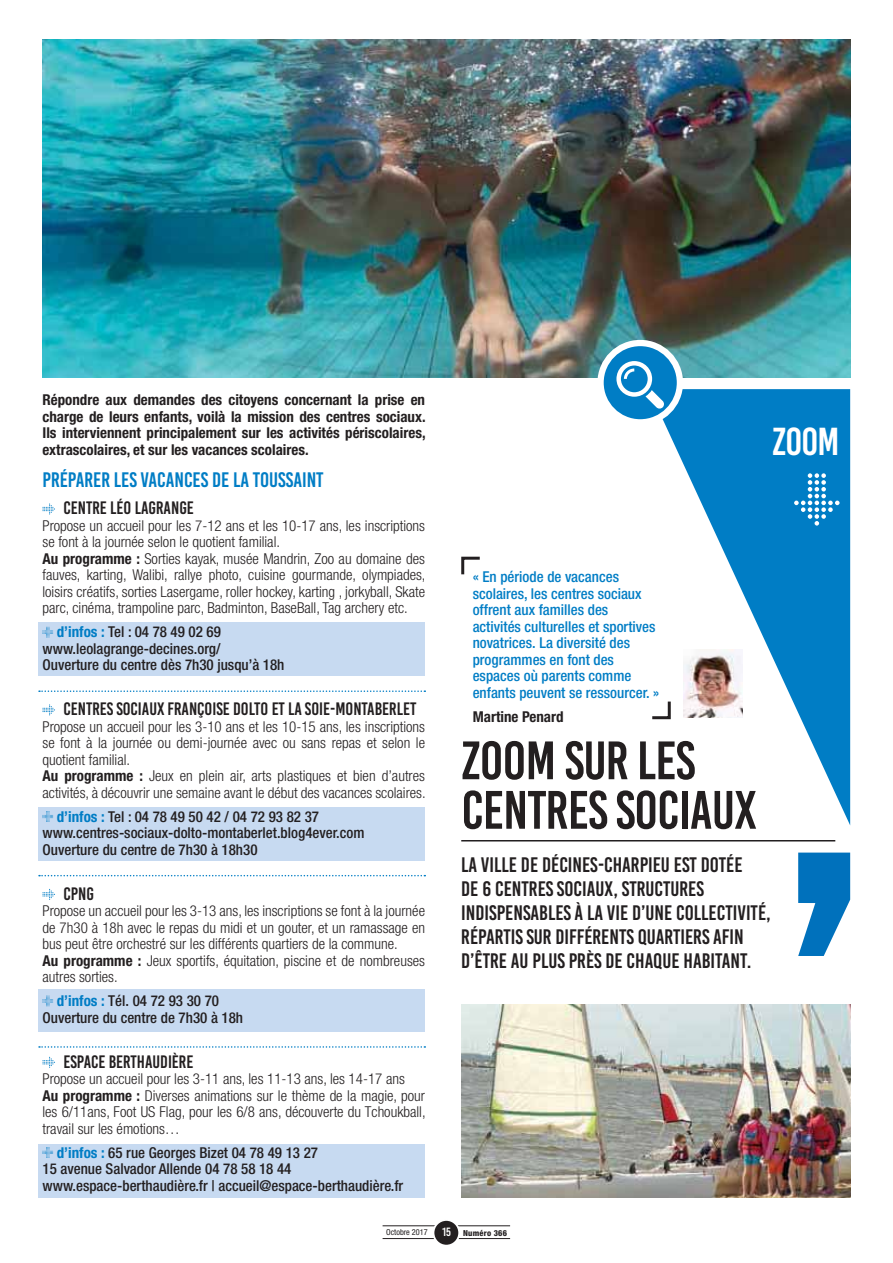
<style>
.page{position:relative;width:893px;height:1263px;background:#fff}
.page>*{position:absolute;margin:0;border:0;box-sizing:border-box;transform-origin:0 0}
.t1{font:54px/49.5px "Bebas Kai";letter-spacing:-.01em;color:#231f20}
.t2{font:39px "Bebas Kai";color:#fff}
.t3{font:21px/24px "Bebas Kai";color:#231f20}
.t4{font:21px "Bebas Kai";color:#007dc5}
.t5{font:18px "Bebas Kai";color:#231f20}
.t6{font:300 condensed 15px/16.5px "Helvetica Neue";color:#231f20}
.t7{font:500 condensed 15px/16.5px "Helvetica Neue";color:#231f20}
.t8{font:700 condensed 15px/16.5px "Helvetica Neue";color:#231f20;text-align:justify}
.t9{font:500 condensed 15px/16.5px "Helvetica Neue";color:#007dc5}
.t10{font:condensed 8.25px "Helvetica Neue";color:#231f20}
.s1{font-weight:700}
.s2{font-weight:700;color:#007dc5}
.s3{font-family:"Bebas Kai";font-stretch:normal;font-size:12px;color:#fff}
.s4{font-weight:800}
</style>
<div class="page">
<hr style="left:383px;top:1238px;width:127px;height:1px;background:#231f20">
<hr style="left:383px;top:1226px;width:127px;height:1px;background:#231f20">
<div style="left:433px;top:1220px;width:26px;height:26px;background:#231f20;border-radius:50%"></div>
<div style="left:432px;top:1219px;width:28px;height:28px;border:2px solid #fff;border-radius:50%"></div>
<div style="left:38px;top:622px;width:387px;height:54px;background:#c7daf1"></div>
<div style="left:38px;top:807px;width:387px;height:53px;background:#c7daf1"></div>
<div style="left:38px;top:1144px;width:387px;height:54px;background:#c7daf1"></div>
<div style="left:38px;top:989px;width:387px;height:43px;background:#c7daf1"></div>
<svg style="left:461px;top:556px;width:19px;height:19px"></svg>
<img style="left:43px;top:40px;width:807px;height:338px">
<svg style="left:652px;top:389px;width:198px;height:436px;fill:#007dc5"></svg>
<svg style="left:600px;top:343px;width:80px;height:79px;fill:#007dc5"></svg>
<div style="left:597px;top:340px;width:86px;height:86px;border:6px solid #fff;border-radius:50%"></div>
<svg style="left:794px;top:473px;width:45px;height:53px;background:#2f95cf"></svg>
<svg style="left:616px;top:361px;width:48px;height:48px"></svg>
<hr style="left:461px;top:840px;width:374px;height:2px;background:#231f20">
<svg style="left:43px;top:504px;width:12px;height:10px"></svg>
<svg style="left:43px;top:627px;width:10px;height:11px"></svg>
<svg style="left:43px;top:704px;width:12px;height:11px"></svg>
<svg style="left:43px;top:811px;width:10px;height:11px"></svg>
<svg style="left:43px;top:889px;width:12px;height:11px"></svg>
<svg style="left:43px;top:996px;width:10px;height:10px"></svg>
<svg style="left:43px;top:1057px;width:12px;height:11px"></svg>
<svg style="left:43px;top:1147px;width:10px;height:11px"></svg>
<svg style="left:798px;top:853px;width:52px;height:103px"></svg>
<svg style="left:39px;top:690px;width:386px;height:2px"></svg>
<svg style="left:39px;top:875px;width:386px;height:1px"></svg>
<svg style="left:39px;top:1046px;width:386px;height:2px"></svg>
<img style="left:683px;top:649px;width:59px;height:68px">
<img style="left:461px;top:1005px;width:389px;height:193px">
<p class="t8" style="left:43px;top:393px;width:385px">Répondre aux demandes des citoyens concernant la prise en charge de leurs enfants, voilà la mission des centres sociaux.<br>Ils interviennent principalement sur les activités périscolaires, extrascolaires, et sur les vacances scolaires.</p>
<h3 class="t4" style="left:43px;top:468px;width:283px">PRÉPARER LES VACANCES DE LA TOUSSAINT</h3>
<p class="t5" style="left:63px;top:498px;width:132px">CENTRE LÉO LAGRANGE</p>
<p class="t6" style="left:43px;top:519px;width:385px">Propose un accueil pour les 7-12 ans et les 10-17 ans, les inscriptions se font à la journée selon le quotient familial.<br><span class="s1">Au programme :</span> Sorties kayak, musée Mandrin, Zoo au domaine des fauves, karting, Walibi, rallye photo, cuisine gourmande, olympiades, loisirs créatifs, sorties Lasergame, roller hockey, karting , jorkyball, Skate parc, cinéma, trampoline parc, Badminton, BaseBall, Tag archery etc.</p>
<p class="t7" style="left:42px;top:625px;width:243px;text-indent:14px"><span class="s2">d’infos :</span> Tel : 04 78 49 02 69 www.leolagrange-decines.org/<br>Ouverture du centre dès 7h30 jusqu’à 18h</p>
<p class="t5" style="left:63px;top:699px;width:354px">CENTRES SOCIAUX FRANÇOISE DOLTO ET LA SOIE-MONTABERLET</p>
<p class="t6" style="left:43px;top:720px;width:385px">Propose un accueil pour les 3-10 ans et les 10-15 ans, les inscriptions se font à la journée ou demi-journée avec ou sans repas et selon le quotient familial.<br><span class="s1">Au programme :</span> Jeux en plein air, arts plastiques et bien d’autres activités, à découvrir une semaine avant le début des vacances scolaires.</p>
<p class="t7" style="left:42px;top:810px;width:323px;text-indent:14px"><span class="s2">d’infos :</span> Tel : 04 78 49 50 42 / 04 72 93 82 37 www.centres-sociaux-dolto-montaberlet.blog4ever.com<br>Ouverture du centre de 7h30 à 18h30</p>
<p class="t5" style="left:63px;top:883px;width:32px">CPNG</p>
<p class="t6" style="left:43px;top:904px;width:384px">Propose un accueil pour les 3-13 ans, les inscriptions se font à la journée de 7h30 à 18h avec le repas du midi et un gouter, et un ramassage en bus peut être orchestré sur les différents quartiers de la commune.<br><span class="s1">Au programme :</span> Jeux sportifs, équitation, piscine et de nombreuses autres sorties.</p>
<p class="t7" style="left:42px;top:994px;width:202px;text-indent:14px"><span class="s2">d’infos :</span> Tél. 04 72 93 30 70<br>Ouverture du centre de 7h30 à 18h</p>
<p class="t5" style="left:63px;top:1051px;width:131px">ESPACE BERTHAUDIÈRE</p>
<p class="t6" style="left:43px;top:1072px;width:385px">Propose un accueil pour les 3-11 ans, les 11-13 ans, les 14-17 ans<br><span class="s1">Au programme :</span> Diverses animations sur le thème de la magie, pour les 6/11ans, Foot US Flag, pour les 6/8 ans, découverte du Tchoukball, travail sur les émotions…</p>
<p class="t7" style="left:42px;top:1145px;width:362px;text-indent:14px"><span class="s2">d’infos :</span> 65 rue Georges Bizet 04 78 49 13 27<br>15 avenue Salvador Allende 04 78 58 18 44 www.espace-berthaudière.fr | accueil@espace-berthaudière.fr</p>
<p class="t9" style="left:473px;top:570px;width:188px">« En période de vacances scolaires, les centres sociaux offrent aux familles des activités culturelles et sportives novatrices. La diversité des programmes en font des espaces où parents comme enfants peuvent se ressourcer. »</p>
<p class="t8" style="left:473px;top:709px;width:92px">Martine Penard</p>
<h2 class="t2" style="left:772px;top:418px;width:68px">ZOOM</h2>
<h1 class="t1" style="left:461px;top:736px;width:297px">ZOOM SUR LES<br>CENTRES SOCIAUX</h1>
<h3 class="t3" style="left:461px;top:852px;width:311px">LA VILLE DE DÉCINES-CHARPIEU EST DOTÉE<br>DE 6 CENTRES SOCIAUX, STRUCTURES INDISPENSABLES À LA VIE D’UNE COLLECTIVITÉ, RÉPARTIS SUR DIFFÉRENTS QUARTIERS AFIN D’ÊTRE AU PLUS PRÈS DE CHAQUE HABITANT.</h3>
<p class="t10" style="left:386px;top:1229px;width:122px">Octobre 2017 <span class="s3">15</span> <span class="s4">Numéro 366</span></p>
</div>
